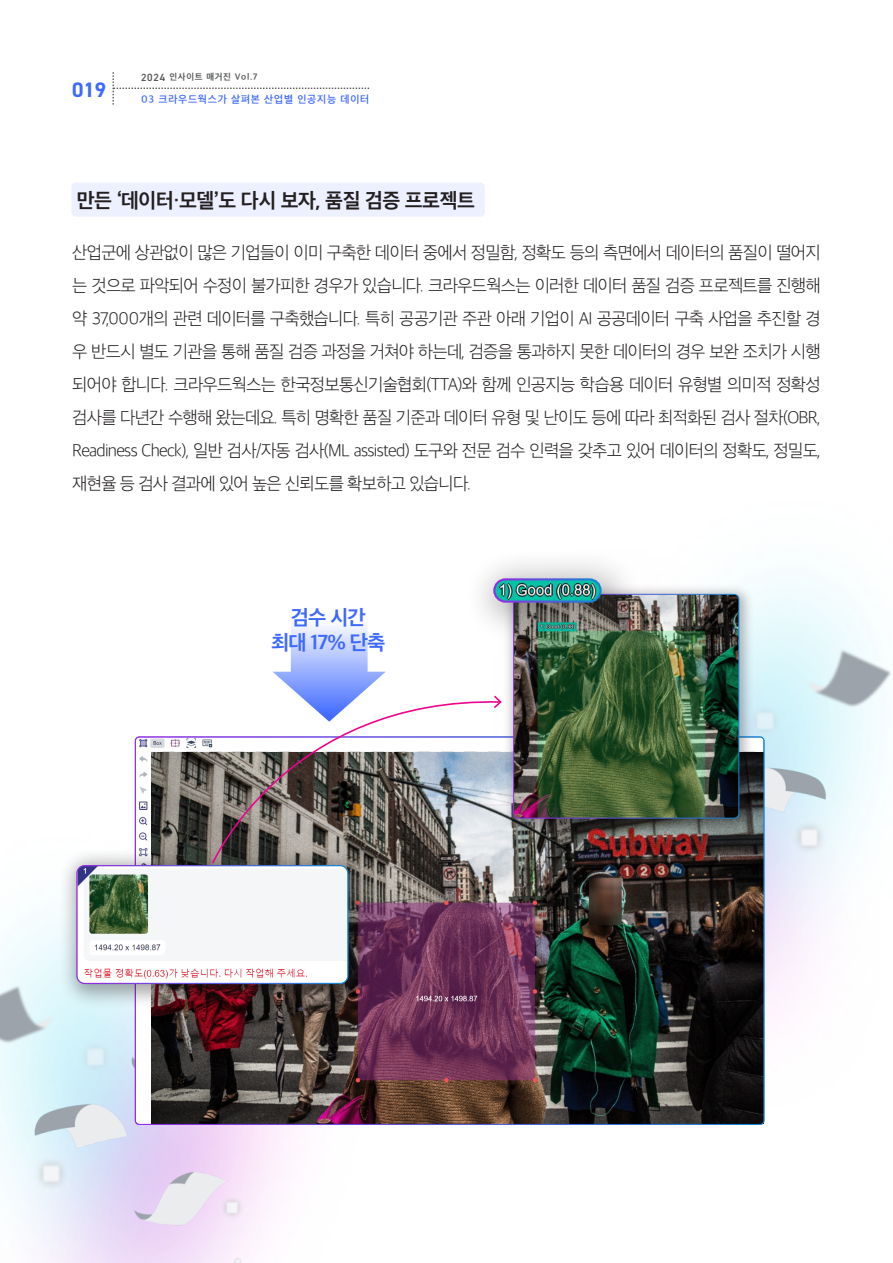
<style>
.page{position:relative;width:893px;height:1263px;background:#fff}
.page>*{position:absolute;margin:0;border:0;box-sizing:border-box;transform-origin:0 0}
.t1{font:700 21px "Apple SD Gothic Neo";letter-spacing:-.02em;color:#231f20}
.t2{font:700 21px "Apple SD Gothic Neo";letter-spacing:-.04em;color:#3e69ff}
.t3{font:700 21px "DIN2014";color:#3e69ff}
.t4{font:200 18px/33px "Apple SD Gothic Neo";letter-spacing:-.04em;color:#231f20;text-align:justify}
._6_Pt_Font{font:600 10.5px "Apple SD Gothic Neo";letter-spacing:.075em;color:#3e69ff}
.t5{font:700 9px "Apple SD Gothic Neo";letter-spacing:.075em;color:#57585a}
.s1{font-family:"DIN2014";font-weight:600;font-size:10.5px}
</style>
<div class="page">
<img style="left:0;top:793px;width:296px;height:470px">
<img style="left:755px;top:578px;width:137px;height:547px">
<div style="left:71px;top:183px;width:414px;height:34px;background:#ecf0ff;border-radius:4px"></div>
<img style="left:151px;top:752px;width:611px;height:371px">
<div style="left:59px;top:847px;width:315px;height:162px;background:#231f20;opacity:.4"></div>
<img style="left:77px;top:866px;width:271px;height:117px">
<div style="left:76px;top:865px;width:273px;height:119px;border:1px solid #fff;border-radius:8px"></div>
<div style="left:502px;top:583px;width:253px;height:251px;background:#231f20;opacity:.3"></div>
<img style="left:514px;top:594px;width:225px;height:224px">
<div style="left:513px;top:594px;width:226px;height:224px;border:1px solid #fff;border-radius:5px"></div>
<div style="left:464px;top:547px;width:179px;height:99px;background:#231f20;opacity:.3"></div>
<img style="left:494px;top:579px;width:107px;height:23px;border-radius:11px">
<div style="left:493px;top:578px;width:109px;height:25px;border:2px solid #fff;border-radius:11px"></div>
<svg style="left:211px;top:701px;width:291px;height:164px"></svg>
<svg style="left:492px;top:694px;width:11px;height:16px"></svg>
<svg style="left:272px;top:626px;width:114px;height:96px"></svg>
<svg style="left:113px;top:72px;width:256px;height:33px"></svg>
<p class="t3" style="left:72px;top:76px;width:36px">019</p>
<p class="t5" style="left:141px;top:71px;width:118px"><span class="s1">2024</span> 인사이트 매거진 Vol.7</p>
<p class="_6_Pt_Font" style="left:141px;top:91px;width:230px">03 크라우드웍스가 살펴본 산업별 인공지능 데이터</p>
<p class="t1" style="left:77px;top:185px;width:399px">만든 ‘데이터·모델’도 다시 보자, 품질 검증 프로젝트</p>
<p class="t4" style="left:72px;top:235px;width:750px">산업군에 상관없이 많은 기업들이 이미 구축한 데이터 중에서 정밀함, 정확도 등의 측면에서 데이터의 품질이 떨어지 는 것으로 파악되어 수정이 불가피한 경우가 있습니다. 크라우드웍스는 이러한 데이터 품질 검증 프로젝트를 진행해 약 37,000개의 관련 데이터를 구축했습니다. 특히 공공기관 주관 아래 기업이 AI 공공데이터 구축 사업을 추진할 경 우 반드시 별도 기관을 통해 품질 검증 과정을 거쳐야 하는데, 검증을 통과하지 못한 데이터의 경우 보완 조치가 시행 되어야 합니다. 크라우드웍스는 한국정보통신기술협회(TTA)와 함께 인공지능 학습용 데이터 유형별 의미적 정확성 검사를 다년간 수행해 왔는데요. 특히 명확한 품질 기준과 데이터 유형 및 난이도 등에 따라 최적화된 검사 절차(OBR, Readiness Check), 일반 검사/자동 검사(ML assisted) 도구와 전문 검수 인력을 갖추고 있어 데이터의 정확도, 정밀도, 재현율 등 검사 결과에 있어 높은 신뢰도를 확보하고 있습니다.</p>
<p class="t2" style="left:291px;top:602px;width:76px">검수 시간</p>
<p class="t2" style="left:271px;top:628px;width:116px">최대 17% 단축</p>
</div>
